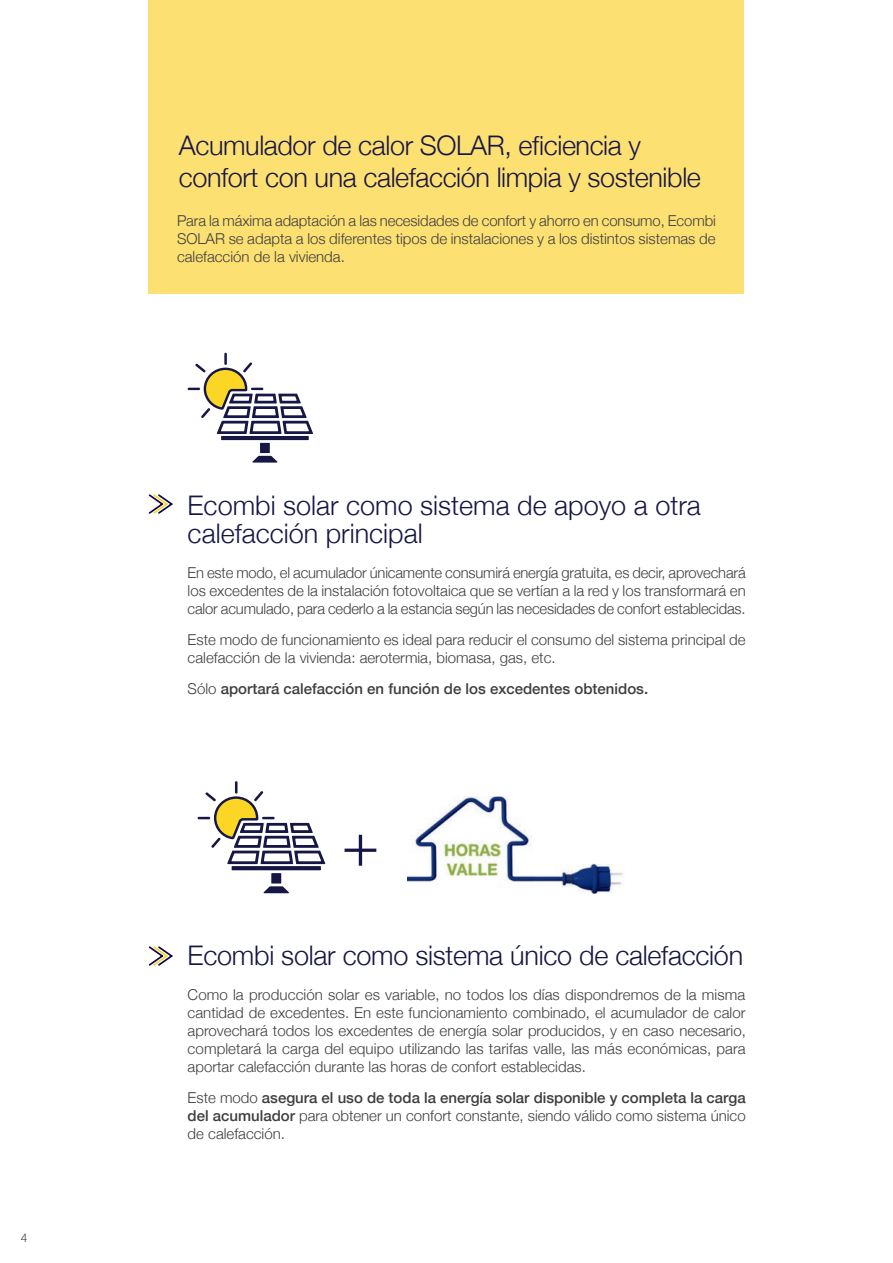
<style>
.page{position:relative;width:893px;height:1263px;background:#fff}
.page>*{position:absolute;margin:0;border:0;box-sizing:border-box;transform-origin:0 0}
.t1{font:300 27px/32.4px "Helvetica Neue";letter-spacing:-.01em;color:#171746}
.t2{font:300 15px/18px "Helvetica Neue";color:#3e3e3f;text-align:justify}
.t3{font:500 15px "Helvetica Neue";color:#3e3e3f}
.t4{font:300 12px "Helvetica Neue";color:#3e3e3f}
.s1{font-weight:300}
.s2{font-weight:500}
</style>
<div class="page">
<div style="left:149px;top:0;width:595px;height:293px;background:#fde072"></div>
<hr style="left:221px;top:436px;width:88px;height:4px;background:#171746">
<div style="left:260px;top:443px;width:10px;height:10px;background:#171746"></div>
<svg style="left:252px;top:456px;width:26px;height:7px"></svg>
<svg style="left:188px;top:353px;width:125px;height:81px"></svg>
<svg style="left:232px;top:866px;width:89px;height:4px"></svg>
<div style="left:271px;top:873px;width:10px;height:10px;background:#171746"></div>
<svg style="left:263px;top:886px;width:26px;height:7px"></svg>
<svg style="left:198px;top:781px;width:127px;height:83px"></svg>
<svg style="left:345px;top:835px;width:31px;height:31px"></svg>
<img style="left:407px;top:796px;width:216px;height:98px">
<svg style="left:149px;top:494px;width:24px;height:20px"></svg>
<svg style="left:149px;top:946px;width:24px;height:20px"></svg>
<p class="t4" style="left:21px;top:1228px;width:8px">4</p>
<p class="t1" style="left:179px;top:127px;width:524px">Acumulador de calor SOLAR, eficiencia y confort con una calefacción limpia y sostenible</p>
<p class="t2" style="left:177px;top:210px;width:540px">Para la máxima adaptación a las necesidades de confort y ahorro en consumo, Ecombi SOLAR se adapta a los diferentes tipos de instalaciones y a los distintos sistemas de calefacción de la vivienda.</p>
<p class="t1" style="left:188px;top:489px;width:515px;line-height:28.5px">Ecombi solar como sistema de apoyo a otra calefacción principal</p>
<p class="t2" style="left:188px;top:563px;width:560px">En este modo, el acumulador únicamente consumirá energía gratuita, es decir, aprovechará los excedentes de la instalación fotovoltaica que se vertían a la red y los transformará en calor acumulado, para cederlo a la estancia según las necesidades de confort establecidas.</p>
<p class="t2" style="left:188px;top:629px;width:559px">Este modo de funcionamiento es ideal para reducir el consumo del sistema principal de calefacción de la vivienda: aerotermia, biomasa, gas, etc.</p>
<p class="t3" style="left:188px;top:676px;width:462px"><span class="s1">Sólo</span> aportará calefacción en función de los excedentes obtenidos.</p>
<p class="t1" style="left:188px;top:937px;width:557px">Ecombi solar como sistema único de calefacción</p>
<p class="t2" style="left:188px;top:984px;width:560px">Como la producción solar es variable, no todos los días dispondremos de la misma cantidad de excedentes. En este funcionamiento combinado, el acumulador de calor aprovechará todos los excedentes de energía solar producidos, y en caso necesario, completará la carga del equipo utilizando las tarifas valle, las más económicas, para aportar calefacción durante las horas de confort establecidas.</p>
<p class="t2" style="left:188px;top:1087px;width:560px">Este modo <span class="s2">asegura el uso de toda la energía solar disponible y completa la carga del acumulador</span> para obtener un confort constante, siendo válido como sistema único de calefacción.</p>
</div>
